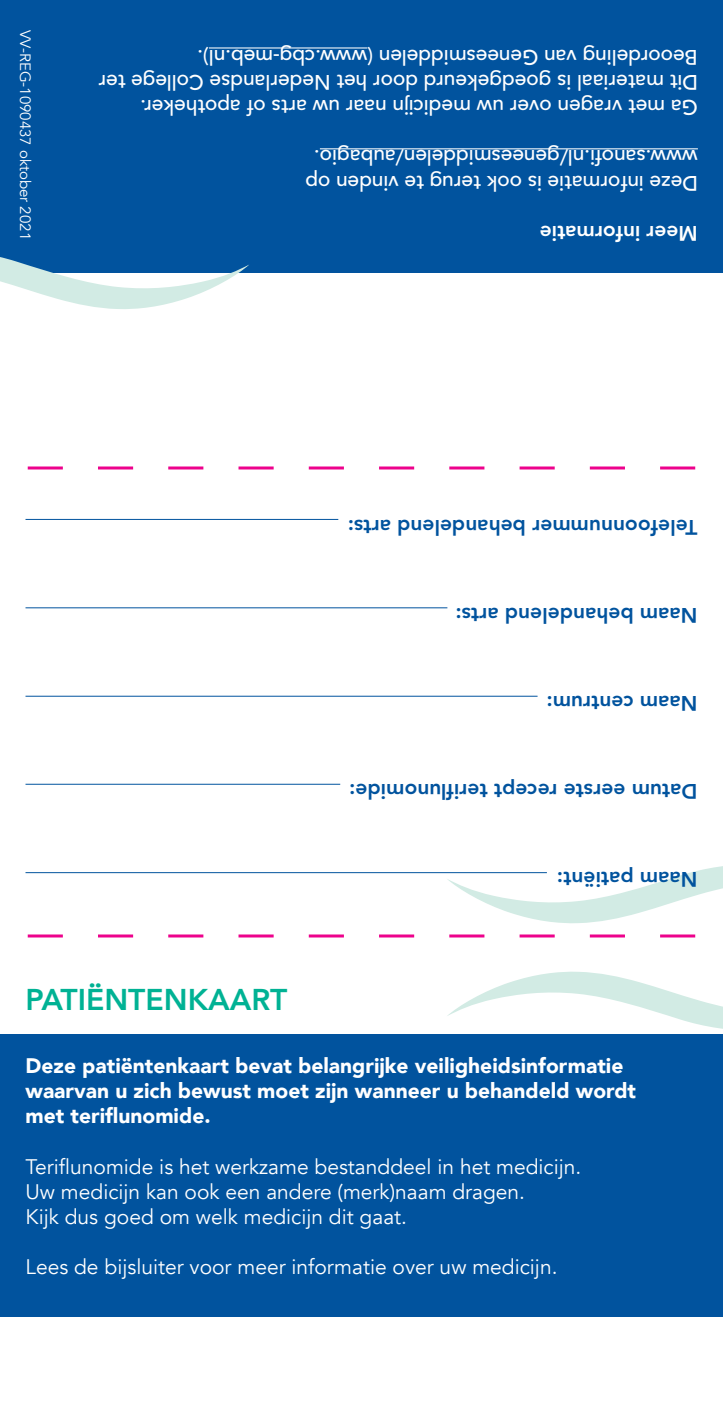
<style>
.page{position:relative;width:723px;height:1404px;background:#fff}
.page>*{position:absolute;margin:0;border:0;box-sizing:border-box;transform-origin:0 0}
.t1{font:800 30px "Avenir";color:#00b294}
.t2{font:500 21px/25.2px "Avenir";letter-spacing:-.005em;color:#fff}
.t3{font:21px "Avenir";color:#fff}
.t4{font:900 21px/25.2px "Avenir";color:#fff}
.t5{font:800 21px "Avenir";color:#01539e}
.t6{font:800 21px "Avenir";letter-spacing:-.005em;color:#fff}
.t7{font:15px "Avenir";color:#fff}
</style>
<div class="page">
<div style="left:0;top:1034px;width:723px;height:282px;background:#01539e"></div>
<svg style="left:447px;top:971px;width:276px;height:58px"></svg>
<div style="left:0;top:0;width:723px;height:272px;background:#01539e"></div>
<hr style="left:320px;top:148px;width:378px;height:1px;background:#fff">
<hr style="left:209px;top:47px;width:158px;height:1px;background:#fff">
<svg style="left:446px;top:866px;width:277px;height:57px"></svg>
<svg style="left:0;top:257px;width:249px;height:52px"></svg>
<hr style="left:26px;top:872px;width:521px;height:1px;background:#01539e">
<hr style="left:26px;top:695px;width:511px;height:1px;background:#01539e">
<hr style="left:26px;top:783px;width:314px;height:1px;background:#01539e">
<hr style="left:26px;top:607px;width:421px;height:1px;background:#01539e">
<hr style="left:26px;top:519px;width:312px;height:1px;background:#01539e">
<svg style="left:27px;top:466px;width:669px;height:3px"></svg>
<svg style="left:27px;top:934px;width:669px;height:3px"></svg>
<p class="t7" style="left:34px;top:30px;width:211px;rotate:90deg">VV-REG-1090437 oktober 2021</p>
<p class="t2" style="left:698px;top:96px;width:601px;rotate:-180deg">Dit materiaal is goedgekeurd door het Nederlandse College ter<br>Beoordeling van Geneesmiddelen (www.cbg-meb.nl).</p>
<p class="t2" style="left:698px;top:121px;width:559px;rotate:-180deg">Ga met vragen over uw medicijn naar uw arts of apotheker.</p>
<p class="t2" style="left:698px;top:171px;width:385px;rotate:-180deg">www.sanofi.nl/geneesmiddelen/aubagio.</p>
<p class="t2" style="left:698px;top:197px;width:394px;rotate:-180deg">Deze informatie is ook terug te vinden op</p>
<p class="t6" style="left:698px;top:250px;width:159px;rotate:-180deg">Meer informatie</p>
<p class="t5" style="left:697px;top:543px;width:351px;rotate:-180deg">Telefoonnummer behandelend arts:</p>
<p class="t5" style="left:697px;top:631px;width:243px;rotate:-180deg">Naam behandelend arts:</p>
<p class="t5" style="left:697px;top:719px;width:152px;rotate:-180deg">Naam centrum:</p>
<p class="t5" style="left:697px;top:807px;width:350px;rotate:-180deg">Datum eerste recept teriflunomide:</p>
<p class="t5" style="left:697px;top:895px;width:142px;rotate:-180deg">Naam patiënt:</p>
<p class="t1" style="left:26px;top:976px;width:263px">PATIËNTENKAART</p>
<p class="t4" style="left:26px;top:1052px;width:612px">Deze patiëntenkaart bevat belangrijke veiligheidsinformatie waarvan u zich bewust moet zijn wanneer u behandeld wordt met teriflunomide.</p>
<p class="t3" style="left:26px;top:1153px;width:557px">Teriflunomide is het werkzame bestanddeel in het medicijn.</p>
<p class="t3" style="left:26px;top:1178px;width:501px">Uw medicijn kan ook een andere (merk)naam dragen.</p>
<p class="t3" style="left:26px;top:1204px;width:383px">Kijk dus goed om welk medicijn dit gaat.</p>
<p class="t3" style="left:26px;top:1254px;width:533px">Lees de bijsluiter voor meer informatie over uw medicijn.</p>
</div>
